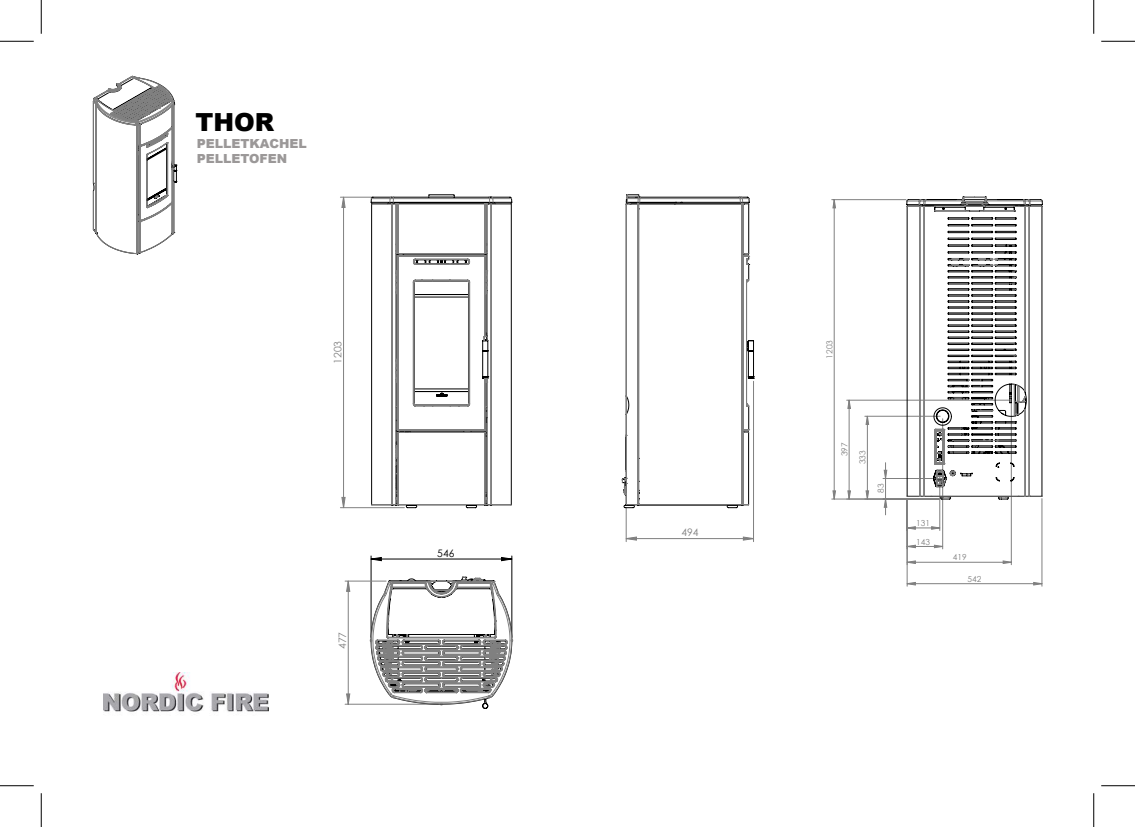
<style>
.page{position:relative;width:1135px;height:827px;background:#fff}
.page>*{position:absolute;margin:0;border:0;box-sizing:border-box;transform-origin:0 0}
.t1{font:900 24.88px "Arial";color:#000}
.t2{font:900 12.5px/15px "Arial";color:#9b9898}
.t3{font:10.38px "Century Gothic";color:#808080}
.t4{font:10.38px "Century Gothic";color:#000}
.t5{font:8.25px "Century Gothic";color:#808080}
</style>
<div class="page">
<hr style="left:371px;top:556px;width:1px;height:81px;background:#000">
<hr style="left:511px;top:556px;width:1px;height:81px;background:#000">
<hr style="left:345px;top:704px;width:93px;height:1px;background:#808080">
<hr style="left:345px;top:580px;width:41px;height:1px;background:#808080">
<hr style="left:626px;top:507px;width:1px;height:34px;background:#808080">
<hr style="left:753px;top:381px;width:1px;height:160px;background:#808080">
<hr style="left:340px;top:197px;width:33px;height:1px;background:#808080">
<hr style="left:340px;top:507px;width:64px;height:1px;background:#808080">
<svg style="left:370px;top:556px;width:143px;height:5px"></svg>
<svg style="left:346px;top:580px;width:4px;height:125px"></svg>
<svg style="left:625px;top:536px;width:128px;height:5px"></svg>
<svg style="left:341px;top:196px;width:5px;height:312px"></svg>
<svg style="left:370px;top:196px;width:143px;height:313px"></svg>
<svg style="left:371px;top:194px;width:141px;height:311px"></svg>
<svg style="left:621px;top:197px;width:134px;height:312px"></svg>
<svg style="left:622px;top:194px;width:127px;height:311px"></svg>
<svg style="left:746px;top:256px;width:4px;height:5px"></svg>
<svg style="left:369px;top:576px;width:145px;height:133px"></svg>
<svg style="left:92px;top:75px;width:86px;height:180px"></svg>
<hr style="left:939px;top:476px;width:1px;height:54px;background:#808080">
<hr style="left:942px;top:419px;width:1px;height:130px;background:#808080">
<hr style="left:1011px;top:403px;width:1px;height:161px;background:#808080">
<hr style="left:832px;top:498px;width:107px;height:1px;background:#808080">
<hr style="left:832px;top:199px;width:74px;height:1px;background:#808080">
<hr style="left:883px;top:478px;width:49px;height:1px;background:#808080">
<hr style="left:865px;top:416px;width:75px;height:1px;background:#808080">
<hr style="left:847px;top:400px;width:162px;height:1px;background:#808080">
<hr style="left:907px;top:498px;width:1px;height:88px;background:#808080">
<hr style="left:1042px;top:498px;width:1px;height:88px;background:#808080">
<svg style="left:906px;top:526px;width:106px;height:38px"></svg>
<svg style="left:832px;top:199px;width:4px;height:301px"></svg>
<svg style="left:865px;top:415px;width:22px;height:100px"></svg>
<svg style="left:847px;top:399px;width:4px;height:101px"></svg>
<svg style="left:906px;top:581px;width:137px;height:4px"></svg>
<svg style="left:906px;top:196px;width:137px;height:301px"></svg>
<img style="left:104px;top:672px;width:165px;height:40px">
<hr style="left:0;top:41px;width:34px;height:1px;background:#000">
<hr style="left:1101px;top:41px;width:34px;height:1px;background:#000">
<hr style="left:0;top:785px;width:34px;height:1px;background:#000">
<hr style="left:1101px;top:785px;width:34px;height:1px;background:#000">
<hr style="left:41px;top:0;width:1px;height:34px;background:#000">
<hr style="left:41px;top:793px;width:1px;height:34px;background:#000">
<hr style="left:1093px;top:0;width:1px;height:34px;background:#000">
<hr style="left:1093px;top:793px;width:1px;height:34px;background:#000">
<h1 class="t1" style="left:195px;top:104px;width:80px">THOR</h1>
<h2 class="t2" style="left:197px;top:135px;width:112px">PELLETKACHEL<br>PELLETOFEN</h2>
<p class="t3" style="left:330px;top:364px;width:24px;rotate:-90deg">1203</p>
<p class="t3" style="left:335px;top:649px;width:19px;rotate:-90deg">477</p>
<p class="t4" style="left:437px;top:545px;width:19px">546</p>
<p class="t3" style="left:681px;top:525px;width:19px">494</p>
<p class="t5" style="left:824px;top:358px;width:20px;rotate:-90deg">1203</p>
<p class="t5" style="left:839px;top:456px;width:15px;rotate:-90deg">397</p>
<p class="t5" style="left:857px;top:464px;width:15px;rotate:-90deg">333</p>
<p class="t5" style="left:875px;top:493px;width:11px;rotate:-90deg">83</p>
<p class="t5" style="left:916px;top:517px;width:15px">131</p>
<p class="t5" style="left:916px;top:536px;width:15px">143</p>
<p class="t5" style="left:953px;top:551px;width:15px">419</p>
<p class="t5" style="left:967px;top:573px;width:15px">542</p>
</div>
